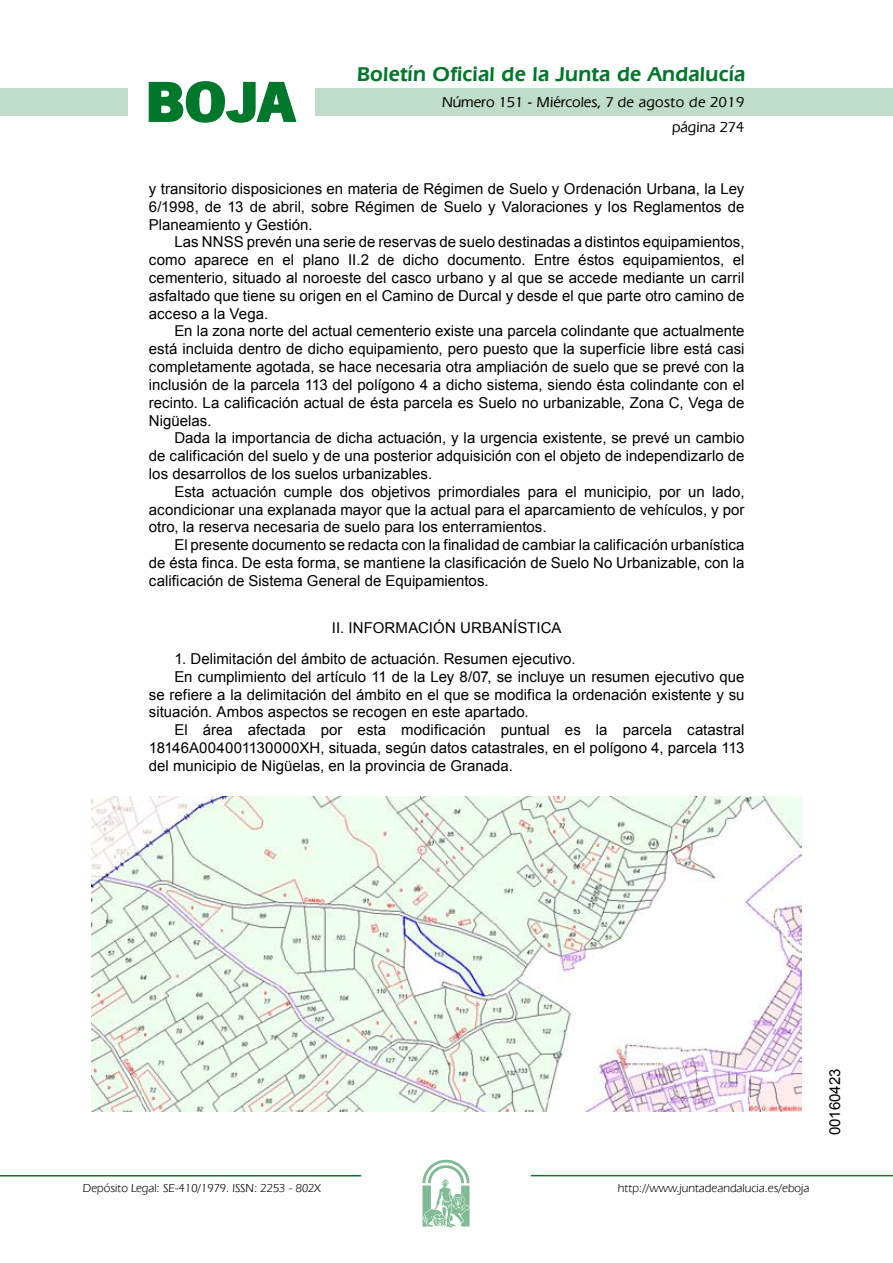
<style>
.page{position:relative;width:893px;height:1263px;background:#fff}
.page>*{position:absolute;margin:0;border:0;box-sizing:border-box;transform-origin:0 0}
.t1{font:700 57.75px "News Got T";color:#00782c;scale:1.14 1}
.t2{font:600 21px "Eras IT Cby BT";letter-spacing:.01em;color:#00782c}
.t3{font:15px/17.9px "Arial";color:#000;text-align:justify}
.t4{font:500 15px/24.5px "Eras IT Cby BT";color:#000;text-align:right}
.t5{font:12px "Eras IT Cby BT";color:#000}
</style>
<div class="page">
<div style="left:315px;top:88px;width:577px;height:28px;background:#bfddca"></div>
<div style="left:0;top:88px;width:128px;height:28px;background:#bfddca"></div>
<hr style="left:0;top:1175px;width:361px;height:2px;background:#00782c">
<svg style="left:422px;top:1159px;width:47px;height:68px"></svg>
<hr style="left:531px;top:1175px;width:361px;height:1px;background:#00782c">
<svg style="left:148px;top:81px;width:149px;height:42px"></svg>
<img style="left:92px;top:796px;width:709px;height:315px">
<h1 class="t1" style="left:145px;top:68px;width:133px">BOJA</h1>
<h2 class="t2" style="left:357px;top:62px;width:390px">Boletín Oficial de la Junta de Andalucía</h2>
<p class="t4" style="left:442px;top:90px;width:304px">Número 151 - Miércoles, 7 de agosto de 2019 página 274</p>
<p class="t3" style="left:149px;top:180px;width:597px">y transitorio disposiciones en materia de Régimen de Suelo y Ordenación Urbana, la Ley 6/1998, de 13 de abril, sobre Régimen de Suelo y Valoraciones y los Reglamentos de Planeamiento y Gestión.</p>
<p class="t3" style="left:149px;top:233px;width:597px;text-indent:26px">Las NNSS prevén una serie de reservas de suelo destinadas a distintos equipamientos, como aparece en el plano II.2 de dicho documento. Entre éstos equipamientos, el cementerio, situado al noroeste del casco urbano y al que se accede mediante un carril asfaltado que tiene su origen en el Camino de Durcal y desde el que parte otro camino de acceso a la Vega.</p>
<p class="t3" style="left:149px;top:322px;width:597px;text-indent:26px">En la zona norte del actual cementerio existe una parcela colindante que actualmente está incluida dentro de dicho equipamiento, pero puesto que la superficie libre está casi completamente agotada, se hace necesaria otra ampliación de suelo que se prevé con la inclusión de la parcela 113 del polígono 4 a dicho sistema, siendo ésta colindante con el recinto. La calificación actual de ésta parcela es Suelo no urbanizable, Zona C, Vega de Nigüelas.</p>
<p class="t3" style="left:149px;top:429px;width:597px;text-indent:26px">Dada la importancia de dicha actuación, y la urgencia existente, se prevé un cambio de calificación del suelo y de una posterior adquisición con el objeto de independizarlo de los desarrollos de los suelos urbanizables.</p>
<p class="t3" style="left:149px;top:483px;width:597px;text-indent:26px">Esta actuación cumple dos objetivos primordiales para el municipio, por un lado, acondicionar una explanada mayor que la actual para el aparcamiento de vehículos, y por otro, la reserva necesaria de suelo para los enterramientos.</p>
<p class="t3" style="left:149px;top:536px;width:597px;text-indent:26px">El presente documento se redacta con la finalidad de cambiar la calificación urbanística de ésta finca. De esta forma, se mantiene la clasificación de Suelo No Urbanizable, con la calificación de Sistema General de Equipamientos.</p>
<p class="t3" style="left:332px;top:619px;width:231px">II. INFORMACIÓN URBANÍSTICA</p>
<p class="t3" style="left:174px;top:650px;width:402px">1. Delimitación del ámbito de actuación. Resumen ejecutivo.</p>
<p class="t3" style="left:174px;top:668px;width:571px">En cumplimiento del artículo 11 de la Ley 8/07, se incluye un resumen ejecutivo que</p>
<p class="t3" style="left:149px;top:686px;width:597px">se refiere a la delimitación del ámbito en el que se modifica la ordenación existente y su</p>
<p class="t3" style="left:149px;top:703px;width:381px">situación. Ambos aspectos se recogen en este apartado.</p>
<p class="t3" style="left:174px;top:721px;width:571px">El área afectada por esta modificación puntual es la parcela catastral</p>
<p class="t3" style="left:149px;top:739px;width:597px">18146A004001130000XH, situada, según datos catastrales, en el polígono 4, parcela 113</p>
<p class="t3" style="left:149px;top:757px;width:365px">del municipio de Nigüelas, en la provincia de Granada.</p>
<p class="t5" style="left:83px;top:1181px;width:239px">Depósito Legal: SE-410/1979. ISSN: 2253 - 802X</p>
<p class="t5" style="left:618px;top:1181px;width:193px">http://www.juntadeandalucia.es/eboja</p>
<p class="t3" style="left:826px;top:1135px;width:68px;rotate:-90deg">00160423</p>
</div>
